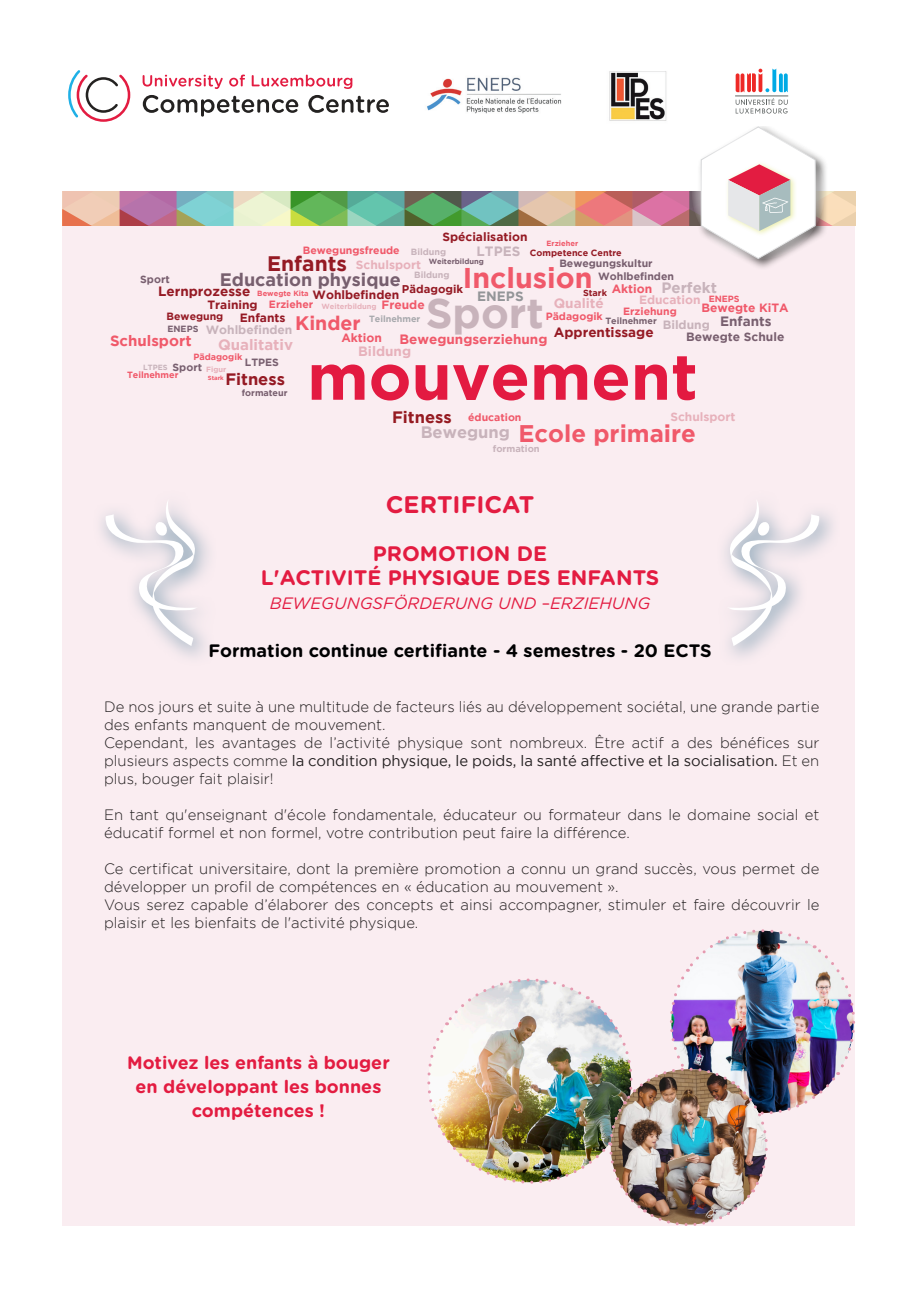
<style>
.page{position:relative;width:919px;height:1289px;background:#fff}
.page>*{position:absolute;margin:0;border:0;box-sizing:border-box;transform-origin:0 0}
.t1{font:700 64.5px "Gotham";color:#e31a41}
.t2{font:700 42px "Gotham";color:#c8b3bb}
.t3{font:700 28.5px "Gotham";color:#f0596a}
.t4{font:700 24px "Gotham";color:#f0596a}
.t5{font:700 24px "Gotham Rounded";color:#e31c41}
.t6{font:700 21px "Gotham Rounded";color:#e31c41}
.t7{font:700 21px "Gotham";color:#951a24}
.t8{font:700 19.5px "Gotham";color:#f0596a}
.t9{font:700 18px/24px "Gotham Rounded";color:#e31c41;text-align:center}
.t10{font:700 18px "Gotham Rounded";color:#000001}
.t11{font:700 18px "Gotham";color:#775f6e}
.t12{font:italic 16.5px "Gotham Rounded";color:#e31c41}
.t13{font:700 16.5px "Gotham";color:#c8b3bb}
.t14{font:700 16.5px "Gotham";color:#951a24}
.t15{font:700 16.5px "Gotham";color:#951a21}
.t16{font:300 15px/18px "Gotham";color:#231f20}
.t17{font:700 15px "Gotham";color:#f0596a}
.t18{font:700 15px "Gotham";color:#e7b1bb}
.t19{font:700 15px "Gotham";color:#c8b3bb}
.t20{font:700 13.5px "Gotham";color:#951a24}
.t21{font:700 13.5px "Gotham";color:#f0596a}
.t22{font:700 13.5px "Gotham";color:#e7b1bb}
.t23{font:700 13.5px "Gotham";color:#785f6f}
.t24{font:700 13.5px "Gotham";color:#c8b3bb}
.t25{font:700 13.5px "Gotham";color:#939598}
.t26{font:700 12px "Gotham";color:#951a24}
.t27{font:700 12px "Gotham";color:#f0596a}
.t28{font:700 12px "Gotham";color:#e7b1bb}
.t29{font:700 12px "Gotham";color:#c8b3bb}
.t30{font:700 12px "Gotham";color:#785f6f}
.t31{font:700 12px "Gotham";color:#951925}
.t32{font:700 11.25px "Gotham";color:#951a24}
.t33{font:700 10.5px "Gotham";color:#f0596a}
.t34{font:700 10.5px "Gotham";color:#785f6f}
.t35{font:700 10.5px "Gotham";color:#951a24}
.t36{font:700 9.3px "Gotham";color:#c8b3bb}
.t37{font:700 9px "Gotham";color:#f0596a}
.t38{font:700 9px "Gotham";color:#951a24}
.t39{font:700 9px "Gotham";color:#785f6f}
.t40{font:700 9px "Gotham";color:#c8b3bb}
.t41{font:700 9px "Gotham";color:#a8a9ad}
.t42{font:700 9px "Gotham";color:#78616f}
.t43{font:700 7.5px "Gotham";color:#f0596a}
.t44{font:700 7.5px "Gotham";color:#e7b1bb}
.t45{font:700 7.5px "Gotham";color:#785f6f}
.t46{font:700 7.5px "Gotham";color:#c8b3bb}
.t47{font:700 6px "Gotham";color:#f0596a}
.s1{font-weight:400}
</style>
<div class="page">
<div style="left:63px;top:226px;width:792px;height:999px;background:#faedf1"></div>
<div style="left:696px;top:123px;width:132px;height:147px;background:#242221;opacity:.75"></div>
<svg style="left:101px;top:516px;width:108px;height:141px"></svg>
<svg style="left:105px;top:502px;width:94px;height:144px"></svg>
<svg style="left:63px;top:69px;width:792px;height:190px"></svg>
<img style="left:421px;top:69px;width:145px;height:58px">
<img style="left:605px;top:69px;width:66px;height:59px">
<svg style="left:724px;top:512px;width:109px;height:145px"></svg>
<svg style="left:726px;top:502px;width:94px;height:144px"></svg>
<img style="left:417px;top:929px;width:438px;height:297px">
<p class="t26" style="left:442px;top:230px;width:87px">Spécialisation</p>
<p class="t43" style="left:546px;top:239px;width:33px">Erzieher</p>
<p class="t33" style="left:303px;top:244px;width:98px">Bewegungsfreude</p>
<p class="t24" style="left:476px;top:243px;width:45px">LTPES</p>
<p class="t40" style="left:411px;top:246px;width:37px">Bildung</p>
<p class="t38" style="left:530px;top:248px;width:93px">Competence Centre</p>
<p class="t7" style="left:267px;top:251px;width:81px">Enfants</p>
<p class="t45" style="left:428px;top:257px;width:57px">Weiterbildung</p>
<p class="t34" style="left:559px;top:257px;width:95px">Bewegungskultur</p>
<p class="t28" style="left:356px;top:257px;width:67px">Schulsport</p>
<p class="t3" style="left:463px;top:261px;width:131px">Inclusion</p>
<p class="t40" style="left:414px;top:269px;width:37px">Bildung</p>
<p class="t34" style="left:598px;top:270px;width:77px">Wohlbefinden</p>
<p class="t11" style="left:220px;top:269px;width:182px">Education physique</p>
<p class="t35" style="left:167px;top:310px;width:58px">Bewegung</p>
<p class="t17" style="left:110px;top:332px;width:83px">Schulsport</p>
<p class="t34" style="left:140px;top:273px;width:31px">Sport</p>
<p class="t19" style="left:661px;top:278px;width:57px">Perfekt</p>
<p class="t32" style="left:402px;top:282px;width:63px">Pädagogik</p>
<p class="t27" style="left:611px;top:282px;width:42px">Aktion</p>
<p class="t25" style="left:477px;top:289px;width:48px">ENEPS</p>
<p class="t20" style="left:158px;top:283px;width:94px">Lernprozesse</p>
<p class="t43" style="left:257px;top:288px;width:53px">Bewegte Kita</p>
<p class="t38" style="left:583px;top:287px;width:25px">Stark</p>
<p class="t31" style="left:240px;top:310px;width:47px">Enfants</p>
<p class="t26" style="left:312px;top:288px;width:88px">Wohlbefinden</p>
<p class="t28" style="left:639px;top:292px;width:63px">Education</p>
<p class="t37" style="left:708px;top:293px;width:32px">ENEPS</p>
<p class="t23" style="left:720px;top:314px;width:53px">Enfants</p>
<p class="t22" style="left:553px;top:295px;width:51px">Qualité</p>
<p class="t2" style="left:425px;top:288px;width:120px">Sport</p>
<p class="t1" style="left:307px;top:339px;width:392px">mouvement</p>
<p class="t26" style="left:207px;top:297px;width:52px">Training</p>
<p class="t33" style="left:269px;top:298px;width:46px">Erzieher</p>
<p class="t27" style="left:381px;top:298px;width:45px">Freude</p>
<p class="t27" style="left:701px;top:300px;width:89px">Bewegte KiTA</p>
<p class="t44" style="left:321px;top:302px;width:57px">Weiterbildung</p>
<p class="t33" style="left:623px;top:305px;width:55px">Erziehung</p>
<p class="t33" style="left:545px;top:310px;width:59px">Pädagogik</p>
<p class="t41" style="left:369px;top:314px;width:53px">Teilnehmer</p>
<p class="t42" style="left:605px;top:316px;width:53px">Teilnehmer</p>
<p class="t8" style="left:295px;top:312px;width:67px">Kinder</p>
<p class="t29" style="left:206px;top:323px;width:88px">Wohlbefinden</p>
<p class="t29" style="left:662px;top:318px;width:49px">Bildung</p>
<p class="t18" style="left:218px;top:336px;width:76px">Qualitativ</p>
<p class="t39" style="left:167px;top:324px;width:32px">ENEPS</p>
<p class="t20" style="left:553px;top:324px;width:101px">Apprentissage</p>
<p class="t30" style="left:686px;top:329px;width:100px">Bewegte Schule</p>
<p class="t27" style="left:341px;top:331px;width:42px">Aktion</p>
<p class="t21" style="left:399px;top:331px;width:149px">Bewegungserziehung</p>
<p class="t22" style="left:358px;top:343px;width:54px">Bildung</p>
<p class="t37" style="left:193px;top:351px;width:50px">Pädagogik</p>
<p class="t34" style="left:245px;top:356px;width:36px">LTPES</p>
<p class="t34" style="left:172px;top:361px;width:31px">Sport</p>
<p class="t46" style="left:143px;top:362px;width:26px">LTPES</p>
<p class="t44" style="left:206px;top:365px;width:22px">Figur</p>
<p class="t47" style="left:208px;top:374px;width:17px">Stark</p>
<p class="t37" style="left:127px;top:369px;width:53px">Teilnehmer</p>
<p class="t14" style="left:225px;top:369px;width:61px">Fitness</p>
<p class="t39" style="left:242px;top:387px;width:47px">formateur</p>
<p class="t15" style="left:392px;top:408px;width:61px">Fitness</p>
<p class="t13" style="left:420px;top:423px;width:91px">Bewegung</p>
<p class="t28" style="left:670px;top:410px;width:67px">Schulsport</p>
<p class="t33" style="left:468px;top:411px;width:55px">éducation</p>
<p class="t36" style="left:492px;top:444px;width:48px">formation</p>
<p class="t4" style="left:518px;top:419px;width:179px">Ecole primaire</p>
<p class="t5" style="left:386px;top:486px;width:150px">CERTIFICAT</p>
<p class="t6" style="left:373px;top:538px;width:176px">PROMOTION DE</p>
<p class="t6" style="left:261px;top:562px;width:400px">L'ACTIVITÉ PHYSIQUE DES ENFANTS</p>
<p class="t12" style="left:270px;top:591px;width:382px">BEWEGUNGSFÖRDERUNG UND –ERZIEHUNG</p>
<p class="t10" style="left:208px;top:637px;width:504px">Formation continue certifiante - 4 semestres - 20 ECTS</p>
<p class="t16" style="left:104px;top:697px;width:716px">De nos jours et suite à une multitude de facteurs liés au développement sociétal, une grande partie des enfants manquent de mouvement.</p>
<p class="t16" style="left:104px;top:733px;width:716px;text-align:justify">Cependant, les avantages de l’activité physique sont nombreux. Être actif a des bénéfices sur plusieurs aspects comme <span class="s1">la condition physique, le poids, la santé affective et la socialisation.</span> Et en plus, bouger fait plaisir!</p>
<p class="t16" style="left:104px;top:805px;width:716px">En tant qu'enseignant d'école fondamentale, éducateur ou formateur dans le domaine social et éducatif formel et non formel, votre contribution peut faire la différence.</p>
<p class="t16" style="left:104px;top:859px;width:716px">Ce certificat universitaire, dont la première promotion a connu un grand succès, vous permet de développer un profil de compétences en « éducation au mouvement ».</p>
<p class="t16" style="left:104px;top:895px;width:716px">Vous serez capable d’élaborer des concepts et ainsi accompagner, stimuler et faire découvrir le plaisir et les bienfaits de l'activité physique.</p>
<p class="t9" style="left:127px;top:1050px;width:264px">Motivez les enfants à bouger</p>
<p class="t9" style="left:135px;top:1074px;width:247px">en développant les bonnes compétences !</p>
</div>
